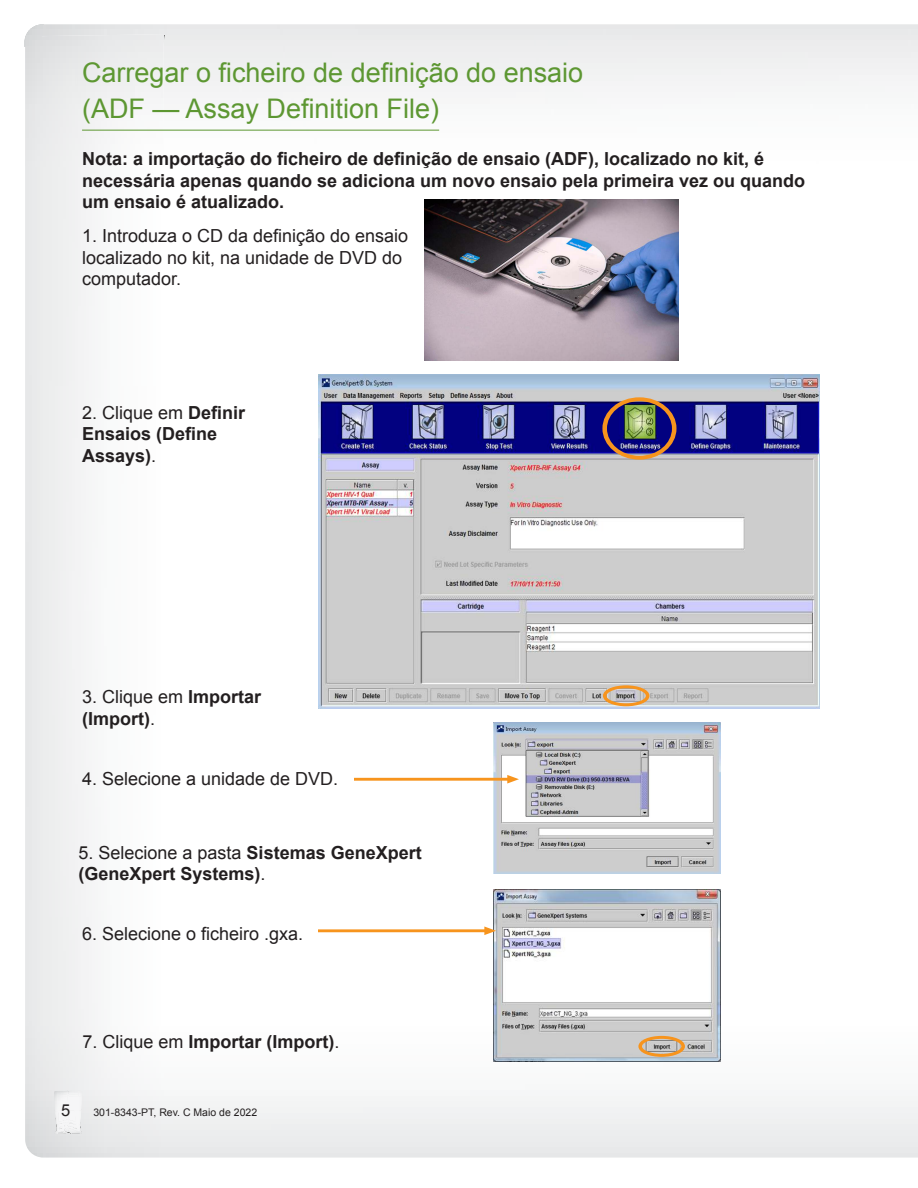
<style>
.page{position:relative;width:918px;height:1188px;background:#fff}
.page>*{position:absolute;margin:0;border:0;box-sizing:border-box;transform-origin:0 0}
.t1{font:27px/36px "Arial";color:#5d9732}
.t2{font:700 18px/21.6px "Arial";color:#231f20}
.t3{font:18px/21.6px "Arial";color:#231f20}
.t4{font:16.5px "Arial";color:#231f20}
.t5{font:10.5px "Arial";color:#231f20}
.s1{font-weight:400}
</style>
<div class="page">
<img style="left:25px;top:1020px;width:893px;height:138px">
<img style="left:24px;top:25px;width:14px;height:22px">
<img style="left:425px;top:199px;width:254px;height:162px">
<img style="left:319px;top:375px;width:500px;height:333px">
<div style="left:603px;top:397px;width:73px;height:63px;border:4px solid #f7941d;border-radius:50%"></div>
<img style="left:494px;top:723px;width:226px;height:151px">
<img style="left:494px;top:889px;width:226px;height:173px">
<hr style="left:354px;top:778px;width:155px;height:3px;background:#f7941d">
<svg style="left:507px;top:775px;width:12px;height:9px"></svg>
<div style="left:639px;top:1036px;width:46px;height:21px;border:3px solid #f7941d;border-radius:50%"></div>
<div style="left:603px;top:685px;width:46px;height:21px;border:3px solid #f7941d;border-radius:50%"></div>
<hr style="left:82px;top:130px;width:357px;height:1px;background:#5d9732">
<svg style="left:319px;top:929px;width:165px;height:4px"></svg>
<svg style="left:484px;top:926px;width:12px;height:9px"></svg>
<img style="left:54px;top:1091px;width:28px;height:43px">
<svg style="left:55px;top:1109px;width:27px;height:25px"></svg>
<svg style="left:58px;top:1091px;width:10px;height:5px"></svg>
<img style="left:68px;top:1091px;width:14px;height:5px">
<h1 class="t1" style="left:82px;top:55px;width:503px">Carregar o ficheiro de definição do ensaio (ADF — Assay Definition File)</h1>
<p class="t2" style="left:82px;top:149px;width:725px">Nota: a importação do ficheiro de definição de ensaio (ADF), localizado no kit, é necessária apenas quando se adiciona um novo ensaio pela primeira vez ou quando um ensaio é atualizado.</p>
<p class="t3" style="left:82px;top:225px;width:328px">1. Introduza o CD da definição do ensaio localizado no kit, na unidade de DVD do computador.</p>
<p class="t2" style="left:82px;top:402px;width:165px"><span class="s1">2. Clique em</span> Definir<br>Ensaios (Define<br>Assays)<span class="s1">.</span></p>
<p class="t2" style="left:82px;top:688px;width:181px"><span class="s1">3. Clique em</span> Importar (Import)<span class="s1">.</span></p>
<p class="t3" style="left:82px;top:770px;width:258px">4. Selecione a unidade de DVD.</p>
<p class="t2" style="left:79px;top:842px;width:345px"><span class="s1">5. Selecione a pasta</span> Sistemas GeneXpert (GeneXpert Systems)<span class="s1">.</span></p>
<p class="t3" style="left:82px;top:923px;width:223px">6. Selecione o ficheiro .gxa.</p>
<p class="t2" style="left:82px;top:1033px;width:259px"><span class="s1">7. Clique em</span> Importar (Import)<span class="s1">.</span></p>
<p class="t4" style="left:61px;top:1104px;width:11px">5</p>
<p class="t5" style="left:93px;top:1108px;width:165px">301-8343-PT, Rev. C Maio de 2022</p>
</div>
